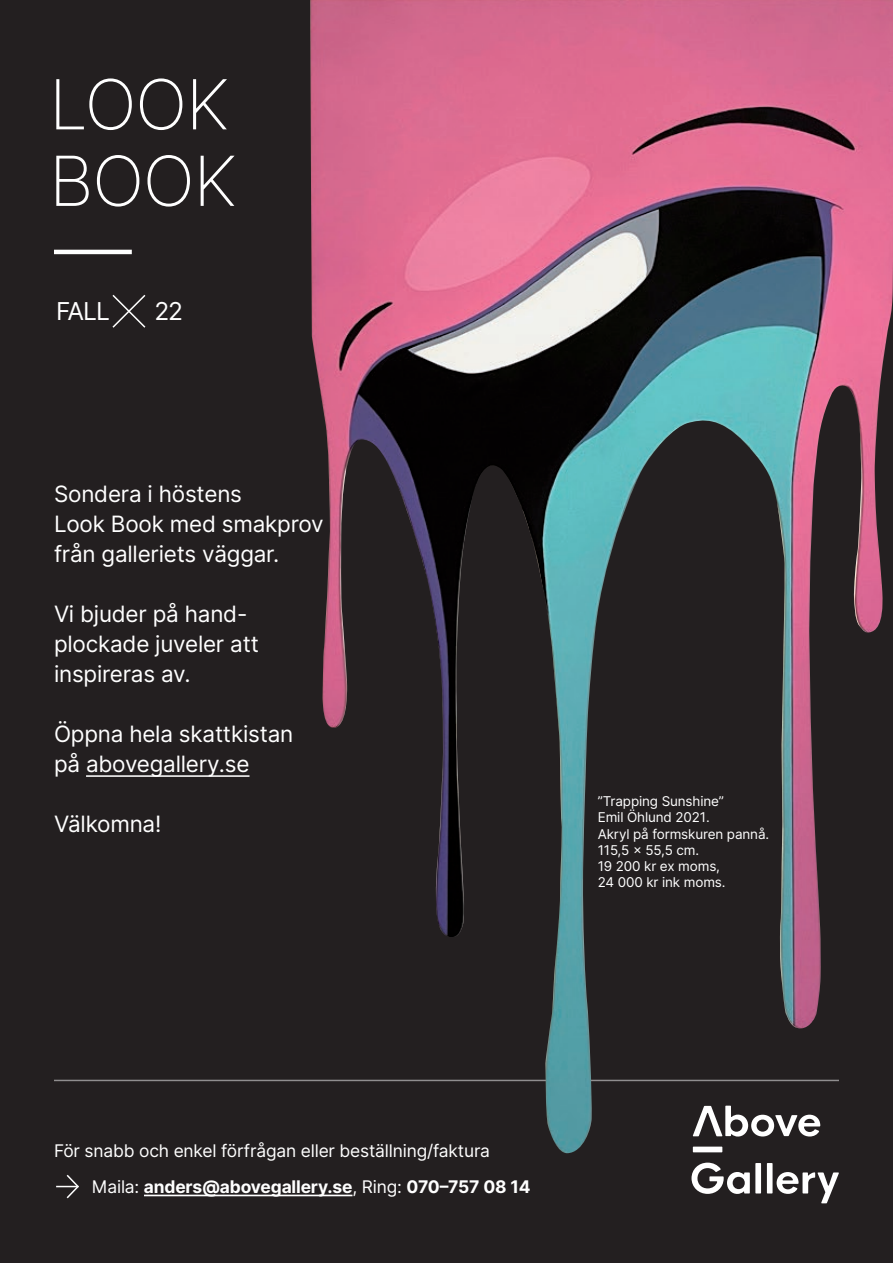
<style>
.page{position:relative;width:893px;height:1263px;background:#231f20}
.page>*{position:absolute;margin:0;border:0;box-sizing:border-box;transform-origin:0 0}
.t1{font:69px/76.5px "Inter Extra Light BETA";letter-spacing:-.02em;color:#fff}
.t2{font:24.6px "Inter";letter-spacing:-.045em;color:#fff}
.t3{font:22.5px/30px "Inter";letter-spacing:-.01em;color:#fff}
.t4{font:17.4px/35.8px "Inter";letter-spacing:-.01em;color:#fff}
.t5{font:13.5px/16.2px "Inter";letter-spacing:-.01em;color:#fff}
.s1{font-weight:700}
</style>
<div class="page">
<hr style="left:54px;top:1080px;width:785px;height:1px;background:#fff">
<img style="left:310px;top:0;width:583px;height:1153px">
<hr style="left:86px;top:775px;width:163px;height:2px;background:#fff">
<hr style="left:54px;top:250px;width:78px;height:4px;background:#fff">
<svg style="left:112px;top:294px;width:34px;height:34px"></svg>
<hr style="left:144px;top:1194px;width:208px;height:2px;background:#fff">
<div style="left:693px;top:1146px;width:29px;height:6px;background:#fff"></div>
<svg style="left:693px;top:1106px;width:127px;height:30px"></svg>
<svg style="left:691px;top:1162px;width:59px;height:32px"></svg>
<div style="left:755px;top:1163px;width:6px;height:30px;background:#fff"></div>
<div style="left:767px;top:1163px;width:5px;height:30px;background:#fff"></div>
<svg style="left:777px;top:1172px;width:62px;height:31px"></svg>
<svg style="left:56px;top:1174px;width:23px;height:25px"></svg>
<h1 class="t1" style="left:49px;top:63px;width:189px">LOOK<br>BOOK</h1>
<p class="t2" style="left:56px;top:293px;width:55px">FALL</p>
<p class="t2" style="left:154px;top:293px;width:30px">22</p>
<p class="t3" style="left:54px;top:478px;width:271px">Sondera i höstens<br>Look Book med smakprov från galleriets väggar.</p>
<p class="t3" style="left:54px;top:598px;width:206px">Vi bjuder på hand&shy;plockade juveler att inspireras av.</p>
<p class="t3" style="left:54px;top:718px;width:241px">Öppna hela skattkistan på abovegallery.se</p>
<p class="t3" style="left:54px;top:808px;width:109px">Välkomna!</p>
<p class="t5" style="left:598px;top:792px;width:173px">”Trapping Sunshine”<br>Emil Öhlund 2021.<br>Akryl på formskuren pannå.<br>115,5 x 55,5 cm.<br>19 200 kr ex moms,<br>24 000 kr ink moms.</p>
<p class="t4" style="left:92px;top:1132px;width:440px;text-indent:-38px">För snabb och enkel förfrågan eller beställning/faktura<br>Maila: <span class="s1">anders@abovegallery.se</span>, Ring: <span class="s1">070–757 08 14</span></p>
</div>
